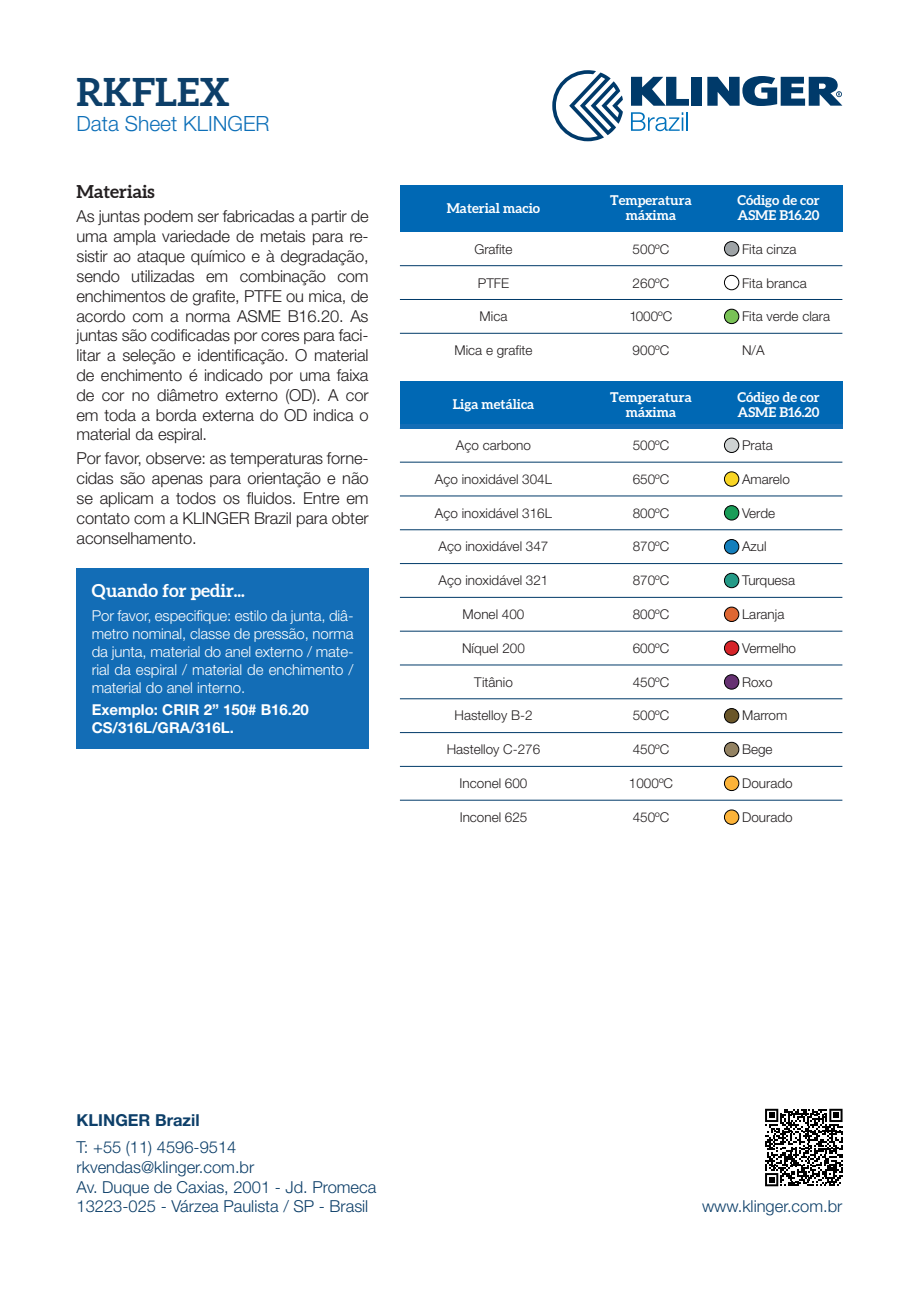
<style>
.page{position:relative;width:919px;height:1289px;background:#fff}
.page>*{position:absolute;margin:0;border:0;box-sizing:border-box;transform-origin:0 0}
.t1{font:700 39px "Aleo";color:#0d3f69}
.t2{font:300 21px "Helvetica Neue LT Pro";color:#0d6fb8}
.t3{font:700 18px "Aleo";color:#fff}
.t4{font:700 18px "Aleo";color:#231f20}
.t5{font:300 16.5px/19.8px "Helvetica Neue LT Pro";letter-spacing:-.01em;color:#231f20;text-align:justify}
.t6{font:300 16.5px/19.8px "Helvetica Neue LT Pro";color:#0d3f69}
.t7{font:700 16.5px "Helvetica Neue LT Pro";color:#0d3f69}
.t8{font:300 15px/18px "Helvetica Neue LT Pro";letter-spacing:-.005em;color:#fff;text-align:justify}
.t9{font:700 15px/18px "Helvetica Neue LT Pro";color:#fff}
.t10{font:300 13.5px "Helvetica Neue LT Pro";color:#231f20}
.t11{font:700 13.5px/15.3px "Aleo";color:#fff;text-align:center}
</style>
<div class="page">
<div style="left:691px;top:77px;width:11px;height:29px;background:#003a6a"></div>
<svg style="left:631px;top:77px;width:58px;height:29px"></svg>
<svg style="left:707px;top:76px;width:135px;height:30px"></svg>
<svg style="left:552px;top:70px;width:71px;height:71px"></svg>
<svg style="left:631px;top:112px;width:57px;height:19px"></svg>
<svg style="left:765px;top:1108px;width:77px;height:78px"></svg>
<div style="left:400px;top:185px;width:187px;height:47px;background:#0068b4"></div>
<div style="left:587px;top:185px;width:127px;height:47px;background:#0068b4"></div>
<div style="left:714px;top:185px;width:128px;height:47px;background:#0068b4"></div>
<hr style="left:400px;top:333px;width:442px;height:1px;background:#003a68">
<hr style="left:400px;top:299px;width:442px;height:1px;background:#003a68">
<hr style="left:400px;top:265px;width:442px;height:1px;background:#003a68">
<div style="left:400px;top:381px;width:187px;height:47px;background:#0068b4"></div>
<div style="left:587px;top:381px;width:127px;height:47px;background:#0068b4"></div>
<div style="left:714px;top:381px;width:128px;height:47px;background:#0068b4"></div>
<hr style="left:400px;top:799px;width:442px;height:1px;background:#003a68">
<hr style="left:400px;top:766px;width:442px;height:1px;background:#003a68">
<hr style="left:400px;top:732px;width:442px;height:1px;background:#003a68">
<hr style="left:400px;top:698px;width:442px;height:1px;background:#003a68">
<hr style="left:400px;top:664px;width:442px;height:1px;background:#003a68">
<hr style="left:400px;top:630px;width:442px;height:1px;background:#003a68">
<hr style="left:400px;top:597px;width:442px;height:1px;background:#003a68">
<hr style="left:400px;top:563px;width:442px;height:1px;background:#003a68">
<hr style="left:400px;top:529px;width:442px;height:1px;background:#003a68">
<hr style="left:400px;top:495px;width:442px;height:1px;background:#003a68">
<hr style="left:400px;top:461px;width:442px;height:1px;background:#003a68">
<div style="left:400px;top:424px;width:442px;height:5px;background:#136db6"></div>
<div style="left:76px;top:568px;width:292px;height:181px;background:#136db6"></div>
<div style="left:724px;top:241px;width:14px;height:15px;background:#9ea3a6;border-radius:50%"></div>
<div style="left:724px;top:241px;width:15px;height:15px;border:1px solid #000001;border-radius:50%"></div>
<div style="left:724px;top:275px;width:15px;height:15px;border:1px solid #000001;border-radius:50%"></div>
<div style="left:724px;top:309px;width:14px;height:14px;background:#79c256;border-radius:50%"></div>
<div style="left:724px;top:309px;width:15px;height:15px;border:1px solid #000001;border-radius:50%"></div>
<div style="left:724px;top:438px;width:14px;height:14px;background:#ced2d2;border-radius:50%"></div>
<div style="left:724px;top:438px;width:15px;height:14px;border:1px solid #000001;border-radius:50%"></div>
<div style="left:724px;top:472px;width:14px;height:14px;background:#f9d524;border-radius:50%"></div>
<div style="left:724px;top:471px;width:15px;height:15px;border:1px solid #000001;border-radius:50%"></div>
<div style="left:724px;top:505px;width:14px;height:15px;background:#199d58;border-radius:50%"></div>
<div style="left:724px;top:505px;width:15px;height:15px;border:1px solid #000001;border-radius:50%"></div>
<div style="left:724px;top:539px;width:14px;height:15px;background:#147fbc;border-radius:50%"></div>
<div style="left:724px;top:539px;width:15px;height:15px;border:1px solid #000001;border-radius:50%"></div>
<div style="left:724px;top:573px;width:14px;height:14px;background:#249a87;border-radius:50%"></div>
<div style="left:724px;top:573px;width:15px;height:15px;border:1px solid #000001;border-radius:50%"></div>
<div style="left:724px;top:607px;width:14px;height:14px;background:#de6733;border-radius:50%"></div>
<div style="left:724px;top:607px;width:15px;height:14px;border:1px solid #000001;border-radius:50%"></div>
<div style="left:724px;top:641px;width:14px;height:14px;background:#d62429;border-radius:50%"></div>
<div style="left:724px;top:640px;width:15px;height:15px;border:1px solid #000001;border-radius:50%"></div>
<div style="left:724px;top:674px;width:14px;height:15px;background:#663172;border-radius:50%"></div>
<div style="left:724px;top:674px;width:15px;height:15px;border:1px solid #000001;border-radius:50%"></div>
<div style="left:724px;top:708px;width:14px;height:15px;background:#6a5629;border-radius:50%"></div>
<div style="left:724px;top:708px;width:15px;height:15px;border:1px solid #000001;border-radius:50%"></div>
<div style="left:724px;top:742px;width:14px;height:14px;background:#938262;border-radius:50%"></div>
<div style="left:724px;top:742px;width:15px;height:15px;border:1px solid #000001;border-radius:50%"></div>
<div style="left:724px;top:776px;width:14px;height:14px;background:#fcb339;border-radius:50%"></div>
<div style="left:724px;top:776px;width:15px;height:14px;border:1px solid #000001;border-radius:50%"></div>
<div style="left:724px;top:810px;width:14px;height:14px;background:#fcb339;border-radius:50%"></div>
<div style="left:724px;top:809px;width:15px;height:15px;border:1px solid #000001;border-radius:50%"></div>
<h1 class="t1" style="left:77px;top:67px;width:155px">RKFLEX</h1>
<p class="t2" style="left:77px;top:110px;width:194px">Data Sheet KLINGER</p>
<p class="t4" style="left:77px;top:181px;width:80px">Materiais</p>
<p class="t5" style="left:77px;top:206px;width:293px">As juntas podem ser fabricadas a partir de uma ampla variedade de metais para re&shy;sistir ao ataque químico e à degradação, sendo utilizadas em combinação com enchimentos de grafite, PTFE ou mica, de acordo com a norma ASME B16.20. As juntas são codificadas por cores para faci&shy;litar a seleção e identificação. O material de enchimento é indicado por uma faixa de cor no diâmetro externo (OD). A cor em toda a borda externa do OD indica o material da espiral.</p>
<p class="t5" style="left:77px;top:448px;width:293px">Por favor, observe: as temperaturas forne&shy;cidas são apenas para orientação e não se aplicam a todos os fluidos. Entre em contato com a KLINGER Brazil para obter aconselhamento.</p>
<p class="t3" style="left:92px;top:579px;width:155px">Quando for pedir...</p>
<p class="t8" style="left:92px;top:606px;width:263px">Por favor, especifique: estilo da junta, diâ&shy;metro nominal, classe de pressão, norma da junta, material do anel externo / mate&shy;rial da espiral / material de enchimento / material do anel interno.</p>
<p class="t9" style="left:92px;top:700px;width:218px">Exemplo: CRIR 2” 150# B16.20<br>CS/316L/GRA/316L.</p>
<p class="t11" style="left:447px;top:201px;width:95px">Material macio</p>
<p class="t11" style="left:610px;top:194px;width:83px">Temperatura máxima</p>
<p class="t11" style="left:737px;top:194px;width:84px;text-align:left">Código de cor<br>ASME B16.20</p>
<p class="t10" style="left:474px;top:244px;width:40px">Grafite</p>
<p class="t10" style="left:632px;top:244px;width:38px">500ºC</p>
<p class="t10" style="left:742px;top:244px;width:56px">Fita cinza</p>
<p class="t10" style="left:478px;top:278px;width:33px">PTFE</p>
<p class="t10" style="left:632px;top:278px;width:38px">260ºC</p>
<p class="t10" style="left:742px;top:278px;width:66px">Fita branca</p>
<p class="t10" style="left:479px;top:311px;width:29px">Mica</p>
<p class="t10" style="left:629px;top:311px;width:44px">1000ºC</p>
<p class="t10" style="left:742px;top:311px;width:90px">Fita verde clara</p>
<p class="t10" style="left:454px;top:345px;width:80px">Mica e grafite</p>
<p class="t10" style="left:632px;top:345px;width:38px">900ºC</p>
<p class="t10" style="left:742px;top:345px;width:24px">N/A</p>
<p class="t11" style="left:452px;top:398px;width:83px">Liga metálica</p>
<p class="t11" style="left:610px;top:390px;width:83px">Temperatura máxima</p>
<p class="t11" style="left:737px;top:390px;width:84px;text-align:left">Código de cor<br>ASME B16.20</p>
<p class="t10" style="left:456px;top:440px;width:77px">Aço carbono</p>
<p class="t10" style="left:632px;top:440px;width:38px">500ºC</p>
<p class="t10" style="left:742px;top:440px;width:32px">Prata</p>
<p class="t10" style="left:435px;top:474px;width:119px">Aço inoxidável 304L</p>
<p class="t10" style="left:632px;top:474px;width:38px">650ºC</p>
<p class="t10" style="left:742px;top:474px;width:49px">Amarelo</p>
<p class="t10" style="left:435px;top:508px;width:119px">Aço inoxidável 316L</p>
<p class="t10" style="left:632px;top:508px;width:38px">800ºC</p>
<p class="t10" style="left:742px;top:508px;width:35px">Verde</p>
<p class="t10" style="left:438px;top:541px;width:111px">Aço inoxidável 347</p>
<p class="t10" style="left:632px;top:541px;width:38px">870ºC</p>
<p class="t10" style="left:742px;top:541px;width:26px">Azul</p>
<p class="t10" style="left:438px;top:575px;width:111px">Aço inoxidável 321</p>
<p class="t10" style="left:632px;top:575px;width:38px">870ºC</p>
<p class="t10" style="left:742px;top:575px;width:55px">Turquesa</p>
<p class="t10" style="left:462px;top:609px;width:63px">Monel 400</p>
<p class="t10" style="left:632px;top:609px;width:38px">800ºC</p>
<p class="t10" style="left:742px;top:609px;width:44px">Laranja</p>
<p class="t10" style="left:462px;top:643px;width:64px">Níquel 200</p>
<p class="t10" style="left:632px;top:643px;width:38px">600ºC</p>
<p class="t10" style="left:742px;top:643px;width:56px">Vermelho</p>
<p class="t10" style="left:474px;top:676px;width:40px">Titânio</p>
<p class="t10" style="left:632px;top:676px;width:38px">450ºC</p>
<p class="t10" style="left:742px;top:676px;width:32px">Roxo</p>
<p class="t10" style="left:454px;top:710px;width:80px">Hastelloy B-2</p>
<p class="t10" style="left:632px;top:710px;width:38px">500ºC</p>
<p class="t10" style="left:742px;top:710px;width:47px">Marrom</p>
<p class="t10" style="left:446px;top:744px;width:95px">Hastelloy C-276</p>
<p class="t10" style="left:632px;top:744px;width:38px">450ºC</p>
<p class="t10" style="left:742px;top:744px;width:32px">Bege</p>
<p class="t10" style="left:459px;top:778px;width:69px">Inconel 600</p>
<p class="t10" style="left:629px;top:778px;width:46px">1000ºC</p>
<p class="t10" style="left:742px;top:778px;width:52px">Dourado</p>
<p class="t10" style="left:459px;top:812px;width:69px">Inconel 625</p>
<p class="t10" style="left:632px;top:812px;width:38px">450ºC</p>
<p class="t10" style="left:742px;top:812px;width:52px">Dourado</p>
<p class="t7" style="left:77px;top:1109px;width:125px">KLINGER Brazil</p>
<p class="t6" style="left:77px;top:1136px;width:301px">T: +55 (11) 4596-9514 rkvendas@klinger.com.br<br>Av. Duque de Caxias, 2001 - Jd. Promeca<br>13223-025 - Várzea Paulista / SP - Brasil</p>
<p class="t6" style="left:702px;top:1196px;width:142px">www.klinger.com.br</p>
</div>
